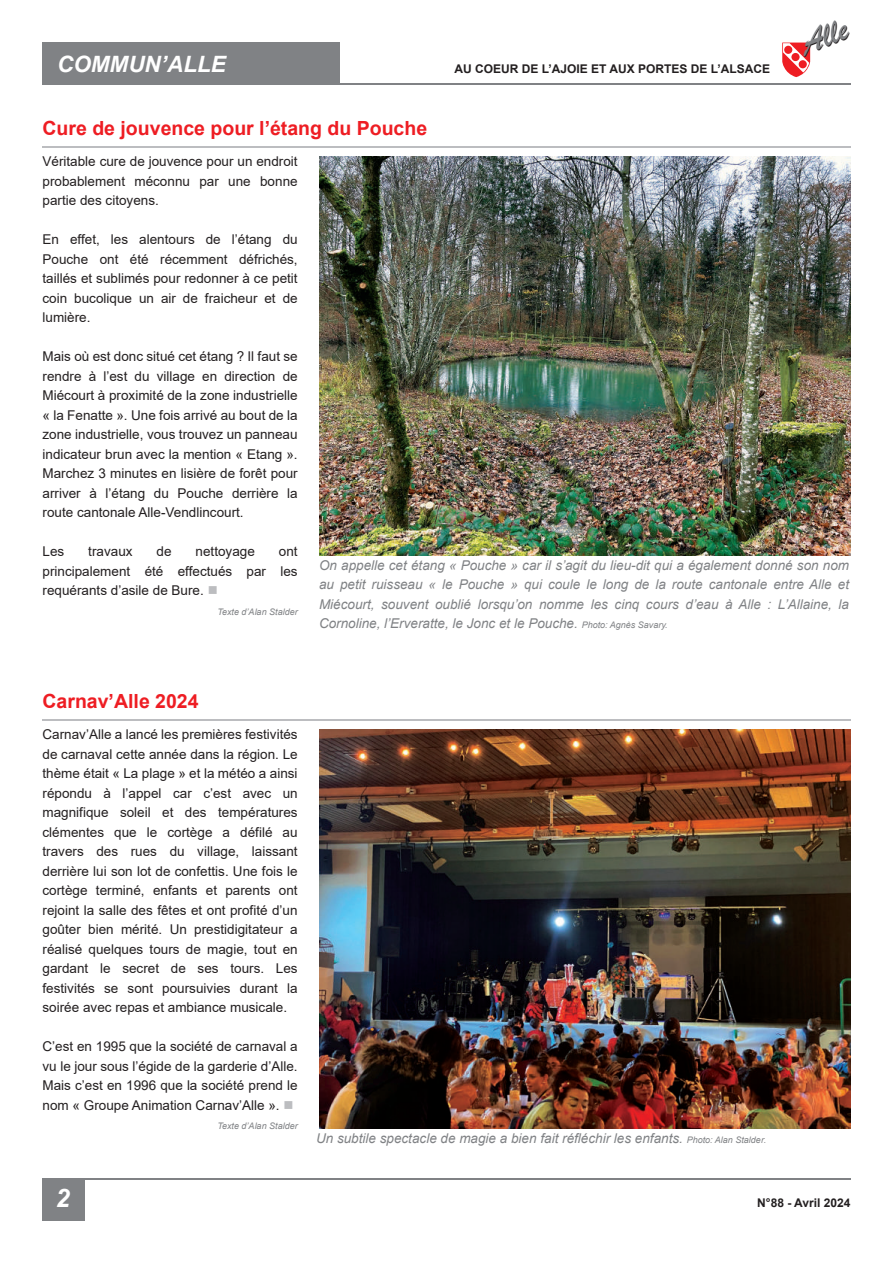
<style>
.page{position:relative;width:893px;height:1263px;background:#fff}
.page>*{position:absolute;margin:0;border:0;box-sizing:border-box;transform-origin:0 0}
.t1{font:34.65px "Brush Script";color:#231f20}
.t2{font:italic 700 25.5px "Arial";color:#fff}
.t3{font:italic 700 22.5px "Arial";color:#fff}
.t4{font:700 19.5px "Arial";color:#ee1d23}
.t5{font:13.5px/19.5px "Arial";color:#231f20;text-align:justify}
.t6{font:italic 13.5px/19.5px "Arial";color:#808285;text-align:justify}
.t7{font:700 12px "Arial";color:#231f20}
.t8{font:italic 9px "Arial";color:#808285}
.s1{color:#bcbdc0}
.s2{font-size:9px}
</style>
<div class="page">
<div style="left:43px;top:43px;width:297px;height:42px;background:#808285"></div>
<hr style="left:43px;top:84px;width:807px;height:1px;background:#808285">
<div style="left:43px;top:1178px;width:42px;height:42px;background:#808285"></div>
<hr style="left:43px;top:1178px;width:807px;height:1px;background:#808285">
<svg style="left:782px;top:43px;width:28px;height:34px"></svg>
<hr style="left:43px;top:146px;width:807px;height:2px;background:#bcbdc0">
<img style="left:319px;top:157px;width:531px;height:398px">
<hr style="left:43px;top:719px;width:807px;height:2px;background:#bcbdc0">
<img style="left:319px;top:730px;width:532px;height:398px">
<h3 class="t3" style="left:57px;top:50px;width:170px">COMMUN’ALLE</h3>
<p class="t7" style="left:454px;top:60px;width:317px">AU COEUR DE L’AJOIE ET AUX PORTES DE L’ALSACE</p>
<h1 class="t1" style="left:795px;top:25px;width:50px;rotate:-21deg">Alle</h1>
<h3 class="t4" style="left:43px;top:115px;width:386px">Cure de jouvence pour l’étang du Pouche</h3>
<p class="t5" style="left:43px;top:152px;width:257px">Véritable cure de jouvence pour un endroit probablement méconnu par une bonne partie des citoyens.</p>
<p class="t5" style="left:43px;top:230px;width:257px">En effet, les alentours de l’étang du Pouche ont été récemment défrichés, taillés et sublimés pour redonner à ce petit coin bucolique un air de fraicheur et de lumière.</p>
<p class="t5" style="left:43px;top:347px;width:257px">Mais où est donc situé cet étang ? Il faut se rendre à l’est du village en direction de Miécourt à proximité de la zone industrielle « la Fenatte ». Une fois arrivé au bout de la zone industrielle, vous trouvez un panneau indicateur brun avec la mention « Etang ».<br>Marchez 3 minutes en lisière de forêt pour arriver à l’étang du Pouche derrière la route cantonale Alle-Vendlincourt.</p>
<p class="t5" style="left:43px;top:542px;width:23px">Les</p>
<p class="t5" style="left:88px;top:542px;width:46px">travaux</p>
<p class="t5" style="left:157px;top:542px;width:17px">de</p>
<p class="t5" style="left:196px;top:542px;width:61px">nettoyage</p>
<p class="t5" style="left:43px;top:542px;width:257px;text-indent:236px">ont principalement été effectués par les requérants d’asile de Bure. <span class="s1">■</span></p>
<p class="t8" style="left:217px;top:606px;width:82px">Texte d’Alan Stalder</p>
<p class="t6" style="left:319px;top:555px;width:532px">On appelle cet étang « Pouche » car il s’agit du lieu-dit qui a également donné son nom au petit ruisseau « le Pouche » qui coule le long de la route cantonale entre Alle et Miécourt, souvent oublié lorsqu’on nomme les cinq cours d’eau à Alle : L’Allaine, la Cornoline, l’Erveratte, le Jonc et le Pouche. <span class="s2">Photo: Agnès Savary.</span></p>
<h3 class="t4" style="left:43px;top:688px;width:158px">Carnav’Alle 2024</h3>
<p class="t5" style="left:43px;top:725px;width:257px">Carnav’Alle a lancé les premières festivités de carnaval cette année dans la région. Le thème était « La plage » et la météo a ainsi répondu à l’appel car c’est avec un magnifique soleil et des températures clémentes que le cortège a défilé au travers des rues du village, laissant derrière lui son lot de confettis. Une fois le cortège terminé, enfants et parents ont rejoint la salle des fêtes et ont profité d’un goûter bien mérité. Un prestidigitateur a réalisé quelques tours de magie, tout en gardant le secret de ses tours. Les festivités se sont poursuivies durant la soirée avec repas et ambiance musicale.</p>
<p class="t5" style="left:43px;top:1037px;width:257px">C’est en 1995 que la société de carnaval a vu le jour sous l’égide de la garderie d’Alle.<br>Mais c’est en 1996 que la société prend le nom « Groupe Animation Carnav’Alle ». <span class="s1">■</span></p>
<p class="t8" style="left:217px;top:1120px;width:82px">Texte d’Alan Stalder</p>
<p class="t6" style="left:316px;top:1129px;width:452px">Un subtile spectacle de magie a bien fait réfléchir les enfants. <span class="s2">Photo: Alan Stalder.</span></p>
<h2 class="t2" style="left:56px;top:1181px;width:16px">2</h2>
<p class="t7" style="left:757px;top:1194px;width:95px">N°88 - Avril 2024</p>
</div>
